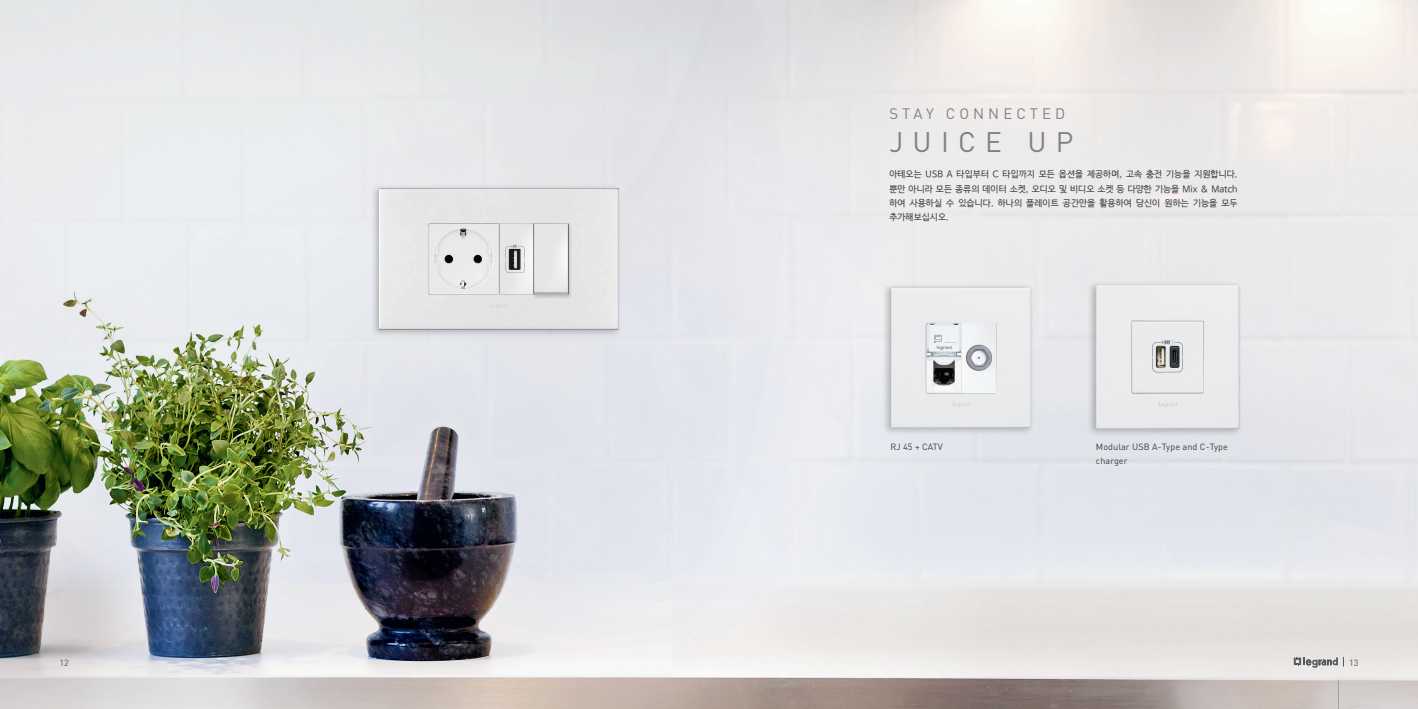
<style>
.page{position:relative;width:1418px;height:709px;background:#fff}
.page>*{position:absolute;margin:0;border:0;box-sizing:border-box;transform-origin:0 0}
.t1{font:28px "DIN";letter-spacing:.33em;color:#808285}
.t2{font:15px "DIN";letter-spacing:.27em;color:#808285}
.t3{font:9px/14px "Nanum Barun Gothic";letter-spacing:.01em;color:#3e3e3f;text-align:justify}
.t4{font:9px/14px "DIN";letter-spacing:.01em;color:#3e3e3f}
.t5{font:9px "DIN";color:#57585a}
</style>
<div class="page">
<img style="left:0;top:0;width:1417px;height:709px">
<div style="left:1087px;top:280px;width:156px;height:157px;background:#231f20;opacity:.25"></div>
<img style="left:1095px;top:285px;width:144px;height:143px">
<div style="left:370px;top:184px;width:252px;height:153px;background:#231f20;opacity:.25"></div>
<img style="left:379px;top:189px;width:239px;height:140px">
<div style="left:881px;top:283px;width:153px;height:153px;background:#231f20;opacity:.25"></div>
<img style="left:890px;top:288px;width:140px;height:140px">
<svg style="left:1293px;top:657px;width:44px;height:11px"></svg>
<h2 class="t2" style="left:889px;top:104px;width:177px">STAY CONNECTED</h2>
<h1 class="t1" style="left:889px;top:125px;width:186px">JUICE UP</h1>
<p class="t3" style="left:889px;top:168px;width:350px">아테오는 USB A 타입부터 C 타입까지 모든 옵션을 제공하며, 고속 충전 기능을 지원합니다. 뿐만 아니라 모든 종류의 데이터 소켓, 오디오 및 비디오 소켓 등 다양한 기능을 Mix &amp; Match 하여 사용하실 수 있습니다. 하나의 플레이트 공간만을 활용하여 당신이 원하는 기능을 모두 추가해보십시오.</p>
<p class="t4" style="left:890px;top:439px;width:54px">RJ 45 + CATV</p>
<p class="t4" style="left:1095px;top:439px;width:134px">Modular USB A-Type and C-Type charger</p>
<p class="t5" style="left:60px;top:657px;width:11px">12</p>
<p class="t5" style="left:1348px;top:657px;width:11px">13</p>
</div>
